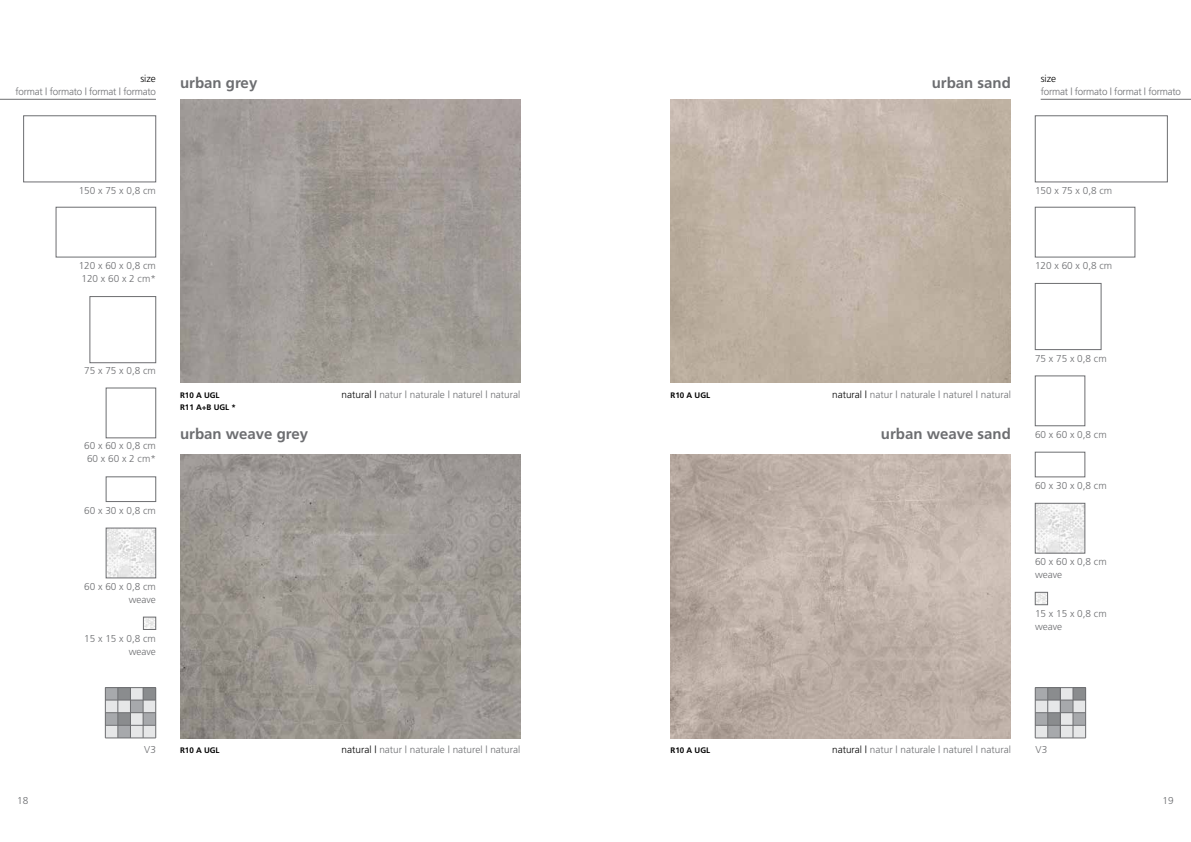
<style>
.page{position:relative;width:1191px;height:842px;background:#fff}
.page>*{position:absolute;margin:0;border:0;box-sizing:border-box;transform-origin:0 0}
.t1{font:700 15px "Frutiger";color:#6d6e71}
.t2{font:300 10px/13px "Frutiger";color:#6d6e71}
.t3{font:300 10px "Frutiger";letter-spacing:-.02em;color:#6d6e71}
.t4{font:300 10px "Frutiger";color:#000}
.t5{font:700 8px/12px "Frutiger";color:#000}
.s1{color:#000}
</style>
<div class="page">
<div style="left:1035px;top:207px;width:100px;height:50px;border:1px solid #6d6e71"></div>
<div style="left:1035px;top:283px;width:66px;height:67px;border:1px solid #6d6e71"></div>
<div style="left:1035px;top:376px;width:50px;height:50px;border:1px solid #6d6e71"></div>
<div style="left:1035px;top:452px;width:50px;height:25px;border:1px solid #6d6e71"></div>
<img style="left:670px;top:455px;width:341px;height:283px">
<img style="left:180px;top:99px;width:340px;height:284px">
<img style="left:180px;top:455px;width:340px;height:283px">
<div style="left:56px;top:207px;width:100px;height:50px;border:1px solid #6d6e71"></div>
<div style="left:90px;top:296px;width:66px;height:67px;border:1px solid #6d6e71"></div>
<div style="left:106px;top:388px;width:50px;height:50px;border:1px solid #6d6e71"></div>
<div style="left:106px;top:477px;width:50px;height:25px;border:1px solid #6d6e71"></div>
<div style="left:23px;top:116px;width:133px;height:66px;border:1px solid #6d6e71"></div>
<div style="left:105px;top:687px;width:13px;height:13px;background:#a7a9ac"></div>
<div style="left:105px;top:700px;width:13px;height:13px;background:#e6e7e8"></div>
<div style="left:105px;top:713px;width:13px;height:12px;background:#a7a9ac"></div>
<div style="left:105px;top:725px;width:13px;height:13px;background:#e6e7e8"></div>
<div style="left:118px;top:687px;width:12px;height:13px;background:#8a8c8e"></div>
<div style="left:118px;top:700px;width:12px;height:13px;background:#e6e7e8"></div>
<div style="left:118px;top:713px;width:12px;height:12px;background:#8a8c8e"></div>
<div style="left:118px;top:725px;width:12px;height:13px;background:#a7a9ac"></div>
<div style="left:130px;top:687px;width:13px;height:13px;background:#e6e7e8"></div>
<div style="left:130px;top:700px;width:13px;height:13px;background:#a7a9ac"></div>
<div style="left:130px;top:713px;width:13px;height:12px;background:#e6e7e8"></div>
<div style="left:130px;top:725px;width:13px;height:13px;background:#e6e7e8"></div>
<div style="left:143px;top:687px;width:13px;height:13px;background:#8a8c8e"></div>
<div style="left:143px;top:700px;width:13px;height:13px;background:#e6e7e8"></div>
<div style="left:143px;top:713px;width:13px;height:12px;background:#a7a9ac"></div>
<div style="left:143px;top:725px;width:13px;height:13px;background:#e6e7e8"></div>
<hr style="left:105px;top:687px;width:1px;height:51px;background:#6d6e71">
<hr style="left:105px;top:700px;width:51px;height:1px;background:#6d6e71">
<hr style="left:105px;top:712px;width:51px;height:1px;background:#6d6e71">
<hr style="left:105px;top:725px;width:51px;height:1px;background:#6d6e71">
<hr style="left:105px;top:738px;width:51px;height:1px;background:#6d6e71">
<hr style="left:118px;top:687px;width:1px;height:51px;background:#6d6e71">
<hr style="left:130px;top:687px;width:1px;height:51px;background:#6d6e71">
<hr style="left:143px;top:687px;width:1px;height:51px;background:#6d6e71">
<hr style="left:155px;top:687px;width:1px;height:51px;background:#6d6e71">
<hr style="left:105px;top:687px;width:51px;height:1px;background:#6d6e71">
<div style="left:1035px;top:687px;width:12px;height:13px;background:#a7a9ac"></div>
<div style="left:1035px;top:700px;width:12px;height:13px;background:#e6e7e8"></div>
<div style="left:1035px;top:713px;width:12px;height:12px;background:#a7a9ac"></div>
<div style="left:1035px;top:725px;width:12px;height:13px;background:#e6e7e8"></div>
<div style="left:1047px;top:687px;width:13px;height:13px;background:#8a8c8e"></div>
<div style="left:1047px;top:700px;width:13px;height:13px;background:#e6e7e8"></div>
<div style="left:1047px;top:713px;width:13px;height:12px;background:#8a8c8e"></div>
<div style="left:1047px;top:725px;width:13px;height:13px;background:#a7a9ac"></div>
<div style="left:1060px;top:687px;width:13px;height:13px;background:#e6e7e8"></div>
<div style="left:1060px;top:700px;width:13px;height:13px;background:#a7a9ac"></div>
<div style="left:1060px;top:713px;width:13px;height:12px;background:#e6e7e8"></div>
<div style="left:1060px;top:725px;width:13px;height:13px;background:#e6e7e8"></div>
<div style="left:1073px;top:687px;width:12px;height:13px;background:#8a8c8e"></div>
<div style="left:1073px;top:700px;width:12px;height:13px;background:#e6e7e8"></div>
<div style="left:1073px;top:713px;width:12px;height:12px;background:#a7a9ac"></div>
<div style="left:1073px;top:725px;width:12px;height:13px;background:#e6e7e8"></div>
<hr style="left:1035px;top:687px;width:1px;height:51px;background:#6d6e71">
<hr style="left:1035px;top:700px;width:50px;height:1px;background:#6d6e71">
<hr style="left:1035px;top:712px;width:50px;height:1px;background:#6d6e71">
<hr style="left:1035px;top:725px;width:50px;height:1px;background:#6d6e71">
<hr style="left:1035px;top:738px;width:50px;height:1px;background:#6d6e71">
<hr style="left:1047px;top:687px;width:1px;height:51px;background:#6d6e71">
<hr style="left:1060px;top:687px;width:1px;height:51px;background:#6d6e71">
<hr style="left:1072px;top:687px;width:1px;height:51px;background:#6d6e71">
<hr style="left:1085px;top:687px;width:1px;height:51px;background:#6d6e71">
<hr style="left:1035px;top:687px;width:50px;height:1px;background:#6d6e71">
<img style="left:108px;top:530px;width:46px;height:46px">
<div style="left:106px;top:528px;width:50px;height:50px;border:1px solid #6d6e71"></div>
<svg style="left:145px;top:619px;width:9px;height:9px"></svg>
<div style="left:143px;top:617px;width:13px;height:13px;border:1px solid #6d6e71"></div>
<img style="left:1037px;top:505px;width:46px;height:46px">
<div style="left:1035px;top:503px;width:50px;height:50px;border:1px solid #6d6e71"></div>
<svg style="left:1037px;top:594px;width:8px;height:9px"></svg>
<div style="left:1035px;top:592px;width:12px;height:13px;border:1px solid #6d6e71"></div>
<hr style="left:1040px;top:99px;width:151px;height:1px;background:#6d6e71">
<hr style="left:0;top:99px;width:156px;height:1px;background:#6d6e71">
<p class="t4" style="left:140px;top:73px;width:17px">size</p>
<p class="t3" style="left:16px;top:86px;width:142px">format | formato | format | formato</p>
<h1 class="t1" style="left:180px;top:74px;width:79px">urban grey</h1>
<h1 class="t1" style="left:931px;top:74px;width:81px">urban sand</h1>
<p class="t4" style="left:1040px;top:73px;width:17px">size</p>
<p class="t3" style="left:1040px;top:86px;width:142px">format | formato | format | formato</p>
<p class="t2" style="left:79px;top:184px;width:79px">150 x 75 x 0,8 cm</p>
<p class="t2" style="left:79px;top:259px;width:79px">120 x 60 x 0,8 cm<br>120 x 60 x 2 cm*</p>
<p class="t2" style="left:1035px;top:184px;width:79px">150 x 75 x 0,8 cm</p>
<p class="t2" style="left:1035px;top:259px;width:79px">120 x 60 x 0,8 cm</p>
<p class="t2" style="left:84px;top:364px;width:73px">75 x 75 x 0,8 cm</p>
<p class="t2" style="left:84px;top:439px;width:73px">60 x 60 x 0,8 cm<br>60 x 60 x 2 cm*</p>
<p class="t2" style="left:84px;top:504px;width:73px">60 x 30 x 0,8 cm</p>
<p class="t2" style="left:84px;top:580px;width:73px;text-align:right">60 x 60 x 0,8 cm weave</p>
<p class="t2" style="left:84px;top:632px;width:73px;text-align:right">15 x 15 x 0,8 cm weave</p>
<p class="t2" style="left:341px;top:388px;width:180px"><span class="s1">natural |</span> natur | naturale | naturel | natural</p>
<p class="t2" style="left:832px;top:388px;width:180px"><span class="s1">natural |</span> natur | naturale | naturel | natural</p>
<p class="t5" style="left:180px;top:389px;width:57px">R10 A UGL<br>R11 A+B UGL *</p>
<p class="t5" style="left:670px;top:389px;width:41px">R10 A UGL</p>
<h1 class="t1" style="left:180px;top:425px;width:130px">urban weave grey</h1>
<h1 class="t1" style="left:881px;top:425px;width:132px">urban weave sand</h1>
<p class="t2" style="left:1035px;top:352px;width:73px">75 x 75 x 0,8 cm</p>
<p class="t2" style="left:1035px;top:428px;width:73px">60 x 60 x 0,8 cm</p>
<p class="t2" style="left:1035px;top:479px;width:73px">60 x 30 x 0,8 cm</p>
<p class="t2" style="left:1035px;top:555px;width:73px">60 x 60 x 0,8 cm weave</p>
<p class="t2" style="left:1035px;top:607px;width:73px">15 x 15 x 0,8 cm weave</p>
<p class="t2" style="left:144px;top:743px;width:13px">V3</p>
<p class="t2" style="left:341px;top:743px;width:180px"><span class="s1">natural |</span> natur | naturale | naturel | natural</p>
<p class="t2" style="left:832px;top:743px;width:180px"><span class="s1">natural |</span> natur | naturale | naturel | natural</p>
<p class="t5" style="left:180px;top:744px;width:41px">R10 A UGL</p>
<p class="t5" style="left:670px;top:744px;width:41px">R10 A UGL</p>
<p class="t2" style="left:1035px;top:743px;width:13px">V3</p>
<p class="t2" style="left:17px;top:794px;width:13px">18</p>
<p class="t2" style="left:1162px;top:794px;width:13px">19</p>
</div>
